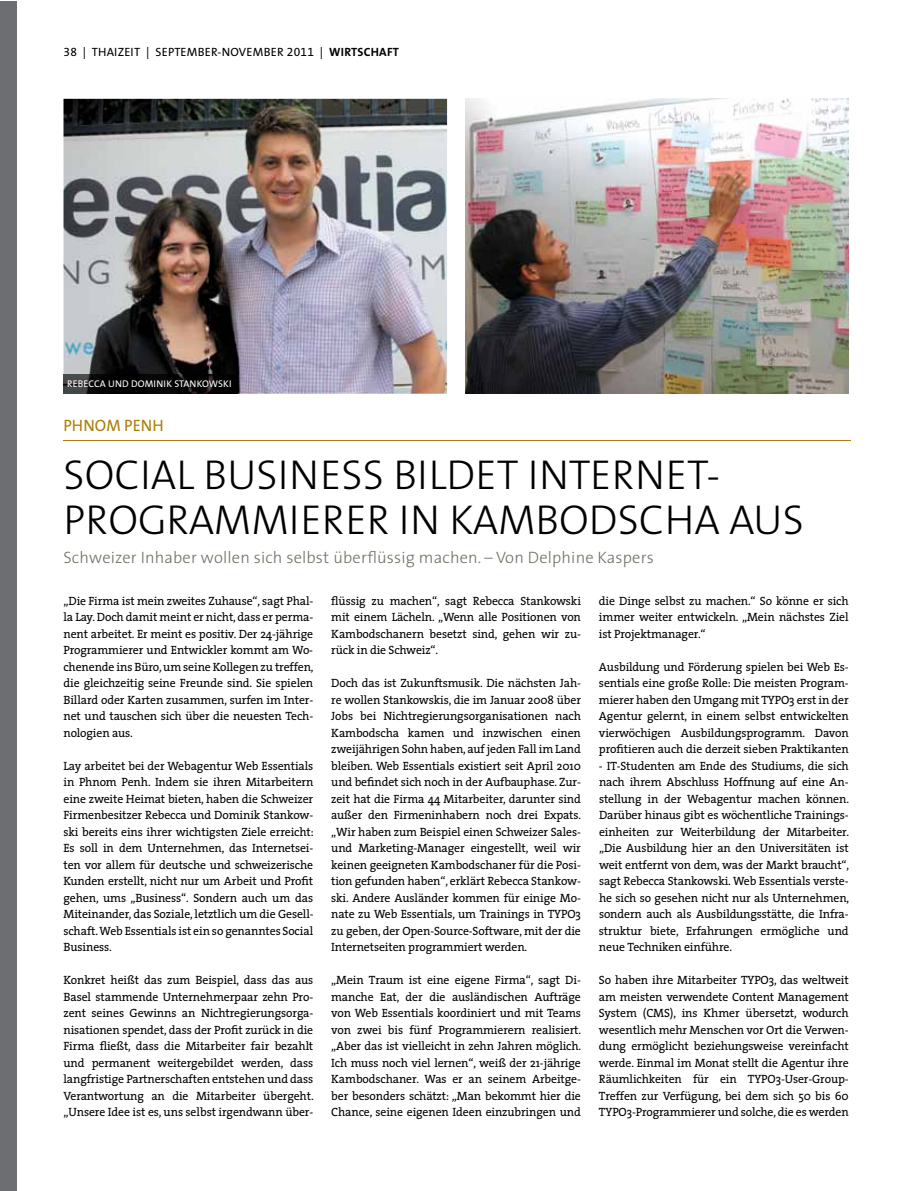
<style>
.page{position:relative;width:923px;height:1191px;background:#fff}
.page>*{position:absolute;margin:0;border:0;box-sizing:border-box;transform-origin:0 0}
.t1{font:42px/45px "The Sans Light Caps";color:#000}
.t2{font:300 16.5px "The Sans";letter-spacing:.01em;color:#6f7265}
.t3{font:16.5px "The Sans Caps";color:#ac7e07}
.t4{font:12px/16.5px "The Serif";letter-spacing:-.01em;color:#000;text-align:justify}
.t5{font:12px "The Sans";letter-spacing:.02em;color:#000}
.t6{font:9.75px "The Sans";letter-spacing:.01em;color:#fff}
.s1{font-family:"The Sans Expert"}
.s2{font-weight:700}
</style>
<div class="page">
<img style="left:63px;top:99px;width:384px;height:295px">
<div style="left:0;top:1px;width:17px;height:1190px;background:#6d6e71"></div>
<img style="left:63px;top:375px;width:175px;height:19px">
<hr style="left:63px;top:440px;width:787px;height:1px;background:#ac7e07">
<img style="left:465px;top:99px;width:383px;height:295px">
<p class="t5" style="left:63px;top:42px;width:337px"><span class="s1">38</span> | THAIZEIT | SEPTEMBER-NOVEMBER <span class="s1">2011</span> | <span class="s2">WIRTSCHAFT</span></p>
<p class="t6" style="left:67px;top:376px;width:166px">REBECCA UND DOMINIK STANKOWSKI</p>
<h2 class="t3" style="left:63px;top:412px;width:102px">PHNOM PENH</h2>
<h1 class="t1" style="left:63px;top:450px;width:742px">SOCIAL BUSINESS BILDET INTERNET-<br>PROGRAMMIERER IN KAMBODSCHA AUS</h1>
<h2 class="t2" style="left:63px;top:544px;width:592px">Schweizer Inhaber wollen sich selbst überflüssig machen. – Von Delphine Kaspers</h2>
<p class="t4" style="left:63px;top:592px;width:252px">„Die Firma ist mein zweites Zuhause“, sagt Phal&shy;la Lay. Doch damit meint er nicht,dass er perma&shy;nent arbeitet. Er meint es positiv. Der 24-jährige Programmierer und Entwickler kommt am Wo&shy;chenende ins Büro, um seine Kollegen zu treffen, die gleichzeitig seine Freunde sind. Sie spielen Billard oder Karten zusammen, surfen im Inter&shy;net und tauschen sich über die neuesten Tech&shy;nologien aus.</p>
<p class="t4" style="left:63px;top:757px;width:252px">Lay arbeitet bei der Webagentur Web Essentials in Phnom Penh. Indem sie ihren Mitarbeitern eine zweite Heimat bieten, haben die Schweizer Firmenbesitzer Rebecca und Dominik Stankow&shy;ski bereits eins ihrer wichtigsten Ziele erreicht:<br>Es soll in dem Unternehmen, das Internetsei&shy;ten vor allem für deutsche und schweizerische Kunden erstellt, nicht nur um Arbeit und Profit gehen, ums „Business“. Sondern auch um das Miteinander, das Soziale, letztlich um die Gesell&shy;schaft. Web Essentials ist ein so genanntes Social Business.</p>
<p class="t4" style="left:64px;top:971px;width:252px">Konkret heißt das zum Beispiel, dass das aus Basel stammende Unternehmerpaar zehn Pro&shy;zent seines Gewinns an Nichtregierungsorga&shy;nisationen spendet, dass der Profit zurück in die Firma fließt, dass die Mitarbeiter fair bezahlt und permanent weitergebildet werden, dass langfristige Partnerschaften entstehen und dass Verantwortung an die Mitarbeiter übergeht. „Unsere Idee ist es, uns selbst irgendwann über-</p>
<p class="t4" style="left:331px;top:592px;width:251px">flüssig zu machen“, sagt Rebecca Stankowski mit einem Lächeln. „Wenn alle Positionen von Kambodschanern besetzt sind, gehen wir zu&shy;rück in die Schweiz“.</p>
<p class="t4" style="left:331px;top:674px;width:251px">Doch das ist Zukunftsmusik. Die nächsten Jah&shy;re wollen Stankowskis, die im Januar 2008 über Jobs bei Nichtregierungsorganisationen nach Kambodscha kamen und inzwischen einen zweijährigen Sohn haben, auf jeden Fall im Land bleiben. Web Essentials existiert seit April 2010 und befindet sich noch in der Aufbauphase. Zur&shy;zeit hat die Firma 44 Mitarbeiter, darunter sind außer den Firmeninhabern noch drei Expats. „Wir haben zum Beispiel einen Schweizer Sales&shy;und Marketing-Manager eingestellt, weil wir keinen geeigneten Kambodschaner für die Posi&shy;tion gefunden haben“, erklärt Rebecca Stankow&shy;ski. Andere Ausländer kommen für einige Mo&shy;nate zu Web Essentials, um Trainings in TYPO3 zu geben, der Open-Source-Software, mit der die Internetseiten programmiert werden.</p>
<p class="t4" style="left:331px;top:971px;width:251px">„Mein Traum ist eine eigene Firma“, sagt Di&shy;manche Eat, der die ausländischen Aufträge von Web Essentials koordiniert und mit Teams von zwei bis fünf Programmierern realisiert. „Aber das ist vielleicht in zehn Jahren möglich.<br>Ich muss noch viel lernen“, weiß der 21-jährige Kambodschaner. Was er an seinem Arbeitge&shy;ber besonders schätzt: „Man bekommt hier die Chance, seine eigenen Ideen einzubringen und</p>
<p class="t4" style="left:599px;top:592px;width:251px">die Dinge selbst zu machen.“ So könne er sich immer weiter entwickeln. „Mein nächstes Ziel ist Projektmanager.“</p>
<p class="t4" style="left:599px;top:658px;width:251px">Ausbildung und Förderung spielen bei Web Es&shy;sentials eine große Rolle: Die meisten Program&shy;mierer haben den Umgang mit TYPO3 erst in der Agentur gelernt, in einem selbst entwickelten vierwöchigen Ausbildungsprogramm. Davon profitieren auch die derzeit sieben Praktikanten</p>
<p class="t4" style="left:599px;top:757px;width:252px">- IT-Studenten am Ende des Studiums, die sich nach ihrem Abschluss Hoffnung auf eine An&shy;stellung in der Webagentur machen können.<br>Darüber hinaus gibt es wöchentliche Trainings&shy;einheiten zur Weiterbildung der Mitarbeiter. „Die Ausbildung hier an den Universitäten ist weit entfernt von dem, was der Markt braucht“, sagt Rebecca Stankowski. Web Essentials verste&shy;he sich so gesehen nicht nur als Unternehmen, sondern auch als Ausbildungsstätte, die Infra&shy;struktur biete, Erfahrungen ermögliche und neue Techniken einführe.</p>
<p class="t4" style="left:599px;top:971px;width:251px">So haben ihre Mitarbeiter TYPO3, das weltweit am meisten verwendete Content Management System (CMS), ins Khmer übersetzt, wodurch wesentlich mehr Menschen vor Ort die Verwen&shy;dung ermöglicht beziehungsweise vereinfacht werde. Einmal im Monat stellt die Agentur ihre Räumlichkeiten für ein TYPO3-User-Group-Treffen zur Verfügung, bei dem sich 50 bis 60<br>TYPO3-Programmierer und solche,die es werden</p>
</div>
